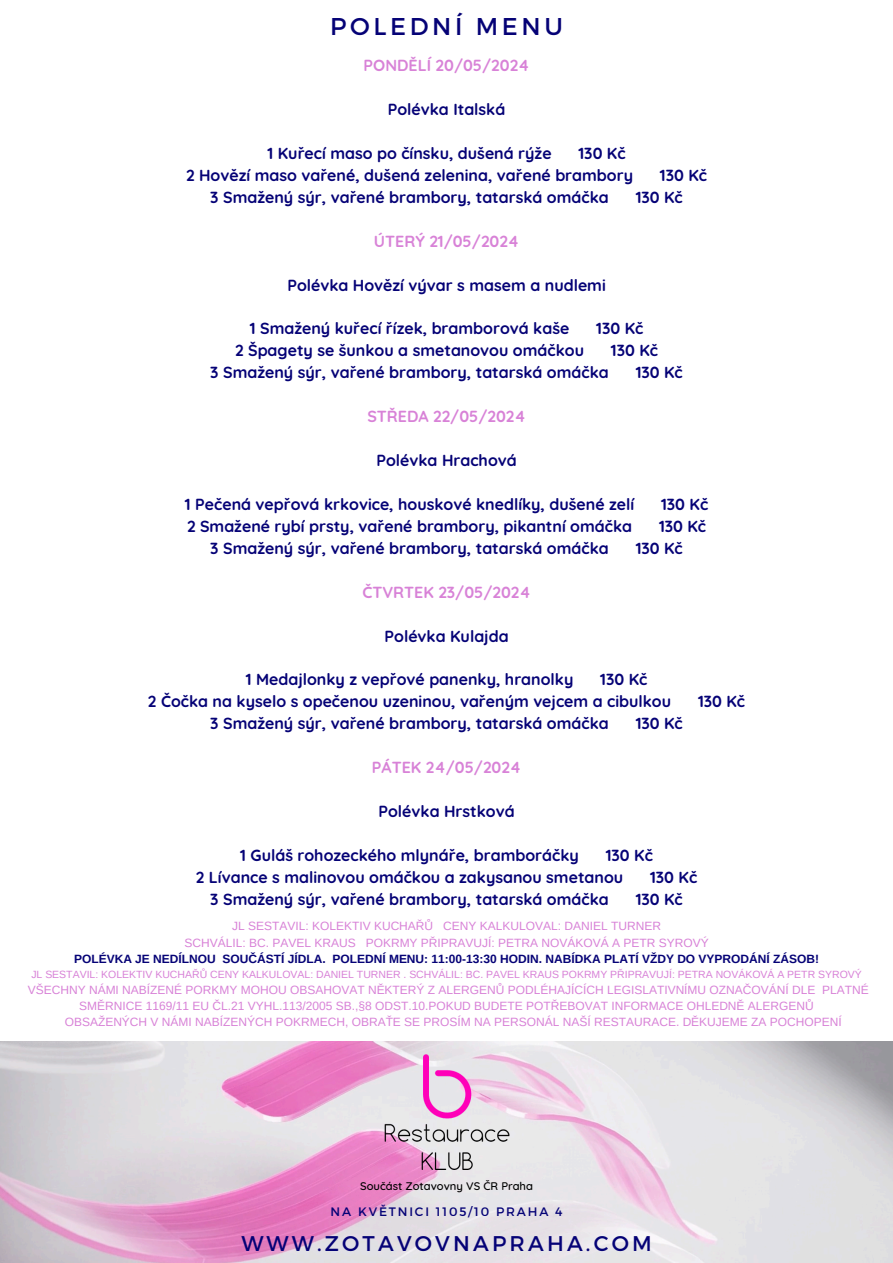
<style>
.page{position:relative;width:893px;height:1263px;background:#fff}
.page>*{position:absolute;margin:0;border:0;box-sizing:border-box;transform-origin:0 0}
.t1{font:24.3px "Montserrat";letter-spacing:.15em;color:#050276}
.t2{font:21.23px "Montserrat";letter-spacing:.15em;color:#050276}
.t3{font:700 15.98px/21.9px "Quicksand";color:#050276}
.t4{font:700 15.98px "Quicksand";color:#d882d7}
.t5{font:12.23px "Montserrat";letter-spacing:.15em;color:#050276}
.t6{font:12px/16.4px "Arimo";color:#d882d7;text-align:center}
.t7{font:500 11.25px "Quicksand";color:#000}
.t8{font:10.5px "Arimo";color:#d882d7}
.s1{font-weight:700;color:#050276}
</style>
<div class="page">
<img style="left:0;top:1041px;width:893px;height:222px">
<img style="left:384px;top:1054px;width:125px;height:115px">
<h2 class="t1" style="left:330px;top:11px;width:234px">POLEDNÍ MENU</h2>
<h1 class="t4" style="left:364px;top:55px;width:167px">PONDĚLÍ 20/05/2024</h1>
<h3 class="t3" style="left:388px;top:98px;width:119px">Polévka Italská</h3>
<h4 class="t3" style="left:267px;top:142px;width:286px">1 Kuřecí maso po čínsku, dušená rýže</h4>
<h4 class="t3" style="left:186px;top:142px;width:448px;text-indent:392px">130 Kč<br>2 Hovězí maso vařené, dušená zelenina, vařené brambory</h4>
<h4 class="t3" style="left:660px;top:164px;width:49px">130 Kč</h4>
<h4 class="t3" style="left:210px;top:186px;width:400px">3 Smažený sýr, vařené brambory, tatarská omáčka</h4>
<h4 class="t3" style="left:635px;top:186px;width:49px">130 Kč</h4>
<h4 class="t4" style="left:374px;top:231px;width:147px">ÚTERÝ 21/05/2024</h4>
<h3 class="t3" style="left:287px;top:274px;width:320px">Polévka Hovězí vývar s masem a nudlemi</h3>
<h4 class="t3" style="left:250px;top:317px;width:321px">1 Smažený kuřecí řízek, bramborová kaše</h4>
<h4 class="t3" style="left:596px;top:317px;width:49px">130 Kč</h4>
<h4 class="t3" style="left:235px;top:339px;width:350px">2 Špagety se šunkou a smetanovou omáčkou</h4>
<h4 class="t3" style="left:611px;top:339px;width:49px">130 Kč</h4>
<h4 class="t3" style="left:210px;top:361px;width:400px">3 Smažený sýr, vařené brambory, tatarská omáčka</h4>
<h4 class="t3" style="left:635px;top:361px;width:49px">130 Kč</h4>
<h4 class="t4" style="left:367px;top:406px;width:160px">STŘEDA 22/05/2024</h4>
<h3 class="t3" style="left:376px;top:449px;width:142px">Polévka Hrachová</h3>
<h4 class="t3" style="left:185px;top:493px;width:451px">1 Pečená vepřová krkovice, houskové knedlíky, dušené zelí</h4>
<h4 class="t3" style="left:661px;top:493px;width:49px">130 Kč</h4>
<h4 class="t3" style="left:187px;top:515px;width:446px">2 Smažené rybí prsty, vařené brambory, pikantní omáčka</h4>
<h4 class="t3" style="left:659px;top:515px;width:49px">130 Kč</h4>
<h4 class="t3" style="left:210px;top:537px;width:400px">3 Smažený sýr, vařené brambory, tatarská omáčka</h4>
<h4 class="t3" style="left:635px;top:537px;width:49px">130 Kč</h4>
<h4 class="t4" style="left:362px;top:582px;width:170px">ČTVRTEK 23/05/2024</h4>
<h3 class="t3" style="left:384px;top:625px;width:126px">Polévka Kulajda</h3>
<h4 class="t3" style="left:246px;top:668px;width:329px">1 Medajlonky z vepřové panenky, hranolky</h4>
<h4 class="t3" style="left:148px;top:668px;width:524px;text-indent:452px">130 Kč<br>2 Čočka na kyselo s opečenou uzeninou, vařeným vejcem a cibulkou</h4>
<h4 class="t3" style="left:698px;top:690px;width:49px">130 Kč</h4>
<h4 class="t3" style="left:210px;top:712px;width:400px">3 Smažený sýr, vařené brambory, tatarská omáčka</h4>
<h4 class="t3" style="left:635px;top:712px;width:49px">130 Kč</h4>
<h4 class="t4" style="left:372px;top:757px;width:151px">PÁTEK 24/05/2024</h4>
<h3 class="t3" style="left:378px;top:800px;width:138px">Polévka Hrstková</h3>
<h4 class="t3" style="left:240px;top:844px;width:340px">1 Guláš rohozeckého mlynáře, bramboráčky</h4>
<h4 class="t3" style="left:196px;top:844px;width:458px;text-indent:410px">130 Kč<br>2 Lívance s malinovou omáčkou a zakysanou smetanou</h4>
<h4 class="t3" style="left:650px;top:866px;width:49px">130 Kč</h4>
<h4 class="t3" style="left:210px;top:888px;width:400px">3 Smažený sýr, vařené brambory, tatarská omáčka</h4>
<h4 class="t3" style="left:635px;top:888px;width:49px">130 Kč</h4>
<h5 class="t6" style="left:74px;top:918px;width:746px">JL SESTAVIL: KOLEKTIV KUCHAŘŮ CENY KALKULOVAL: DANIEL TURNER<br>SCHVÁLIL: BC. PAVEL KRAUS POKRMY PŘIPRAVUJÍ: PETRA NOVÁKOVÁ A PETR SYROVÝ<br><span class="s1">POLÉVKA JE NEDÍLNOU SOUČÁSTÍ JÍDLA. POLEDNÍ MENU: 11:00-13:30 HODIN. NABÍDKA PLATÍ VŽDY DO VYPRODÁNÍ ZÁSOB!</span></h5>
<h5 class="t8" style="left:31px;top:968px;width:832px">JL SESTAVIL: KOLEKTIV KUCHAŘŮ CENY KALKULOVAL: DANIEL TURNER . SCHVÁLIL: BC. PAVEL KRAUS POKRMY PŘIPRAVUJÍ: PETRA NOVÁKOVÁ A PETR SYROVÝ</h5>
<h5 class="t6" style="left:28px;top:981px;width:842px">VŠECHNY NÁMI NABÍZENÉ PORKMY MOHOU OBSAHOVAT NĚKTERÝ Z ALERGENŮ PODLÉHAJÍCÍCH LEGISLATIVNÍMU OZNAČOVÁNÍ DLE PLATNÉ</h5>
<h5 class="t6" style="left:79px;top:998px;width:736px">SMĚRNICE 1169/11 EU ČL.21 VYHL.113/2005 SB.,§8 ODST.10.POKUD BUDETE POTŘEBOVAT INFORMACE OHLEDNĚ ALERGENŮ</h5>
<h5 class="t6" style="left:65px;top:1014px;width:778px">OBSAŽENÝCH V NÁMI NABÍZENÝCH POKRMECH, OBRAŤE SE PROSÍM NA PERSONÁL NAŠÍ RESTAURACE. DĚKUJEME ZA POCHOPENÍ</h5>
<h5 class="t7" style="left:360px;top:1179px;width:174px">Součást Zotavovny VS ČR Praha</h5>
<p class="t5" style="left:331px;top:1204px;width:233px">NA KVĚTNICI 1105/10 PRAHA 4</p>
<p class="t2" style="left:241px;top:1230px;width:412px">WWW.ZOTAVOVNAPRAHA.COM</p>
</div>
